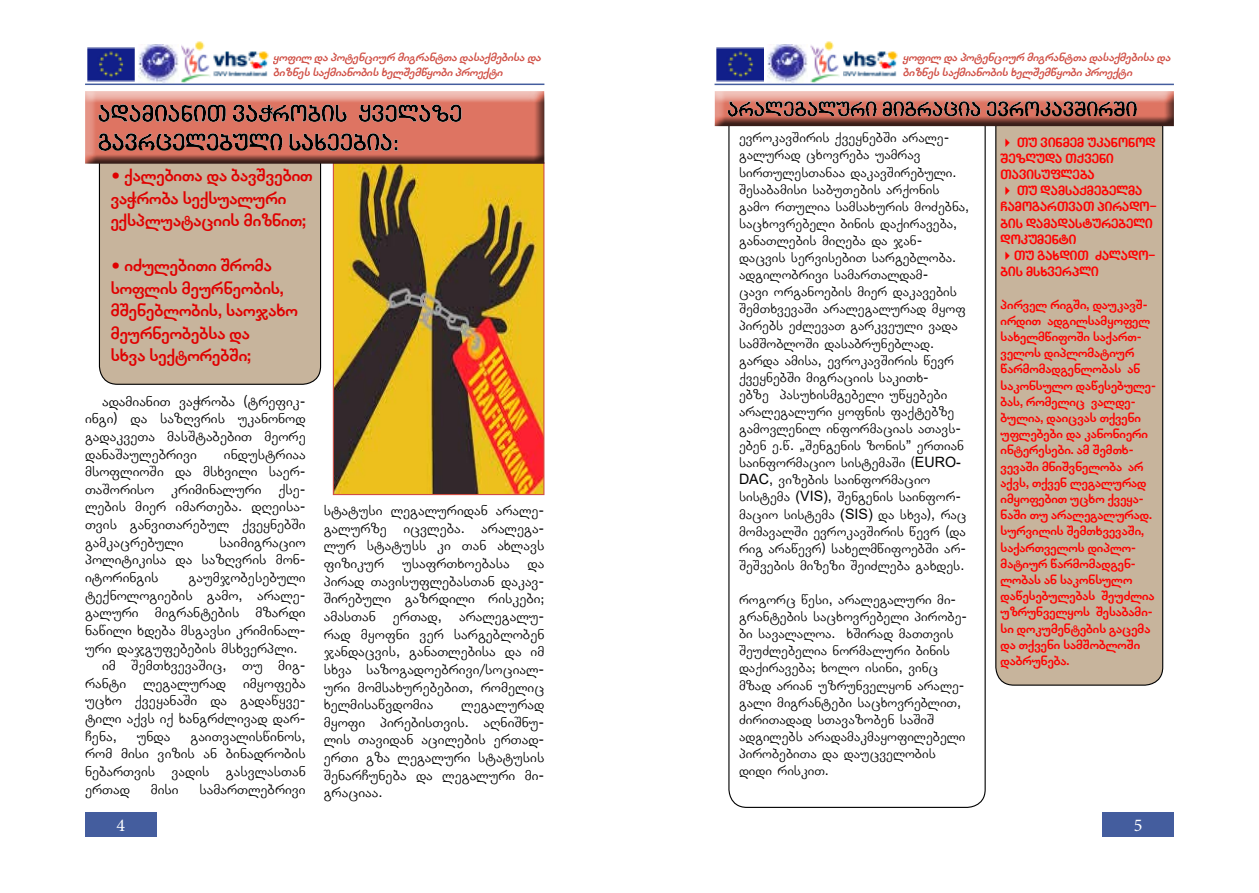
<style>
.page{position:relative;width:1259px;height:893px;background:#fff}
.page>*{position:absolute;margin:0;border:0;box-sizing:border-box;transform-origin:0 0}
.t1{font:700 18px/22.5px "A Kolkhety N";color:#e00000}
.t2{font:18px "Minion Pro";color:#fff}
.t3{font:14.7px/17.7px "A Kolkhety N";color:#000;text-align:justify}
.t4{font:14.25px/17.1px "A Kolkhety N";color:#000}
.t5{font:700 13.5px/16.2px "A Kolkhety N";color:#f00}
.t6{font:700 13.5px/16.2px "A Kolkhety M";color:#f00}
.t7{font:italic 700 12px/14.4px "A Kolkhety N";color:#d04f45}
.s1{font-family:"Arial"}
</style>
<div class="page">
<div style="left:85px;top:812px;width:71px;height:25px;background:#445d9e"></div>
<div style="left:1102px;top:812px;width:72px;height:25px;background:#445d9e"></div>
<img style="left:87px;top:48px;width:47px;height:32px">
<img style="left:138px;top:44px;width:40px;height:36px">
<img style="left:181px;top:41px;width:33px;height:39px">
<img style="left:214px;top:51px;width:55px;height:26px">
<img style="left:717px;top:48px;width:46px;height:32px">
<img style="left:767px;top:44px;width:40px;height:36px">
<img style="left:810px;top:41px;width:30px;height:39px">
<img style="left:843px;top:51px;width:55px;height:26px">
<img style="left:335px;top:165px;width:207px;height:328px">
<div style="left:333px;top:162px;width:211px;height:333px;border:1px solid #d04f45"></div>
<div style="left:99px;top:146px;width:221px;height:238px;background:#c7b49c;border-radius:18px"></div>
<div style="left:99px;top:146px;width:222px;height:239px;border:1px solid #000;border-radius:18px"></div>
<div style="left:74px;top:80px;width:479px;height:85px;background:#fff;opacity:.75"></div>
<div style="left:79px;top:84px;width:476px;height:81px;background:#000;opacity:.75"></div>
<div style="left:996px;top:109px;width:166px;height:576px;background:#c7b49c;border-radius:18px"></div>
<div style="left:995px;top:109px;width:168px;height:577px;border:1px solid #000;border-radius:18px"></div>
<div style="left:703px;top:80px;width:479px;height:47px;background:#fff;opacity:.75"></div>
<div style="left:708px;top:84px;width:477px;height:43px;background:#000;opacity:.75"></div>
<p class="t7" style="left:273px;top:51px;width:269px">YOFIL DA POTENCIUR MIGRANTTA DASAQMEBISA DA<br>BIZNES SAQMIANOBIS XELSEMWYOBI PROEQTI</p>
<p class="t7" style="left:902px;top:51px;width:269px">YOFIL DA POTENCIUR MIGRANTTA DASAQMEBISA DA<br>BIZNES SAQMIANOBIS XELSEMWYOBI PROEQTI</p>
<p class="t1" style="left:111px;top:165px;width:203px">• QALEBITA DA BAVSVEBIT<br>VAWROBA SEQSUALURI<br>EQSPLUATACIIS MIZNIT;</p>
<p class="t1" style="left:111px;top:255px;width:189px">• IZULEBITI SROMA<br>SOFLIS MEURNEOBIS,<br>MSENEBLOBIS, SAOJAXO<br>MEURNEOBEBSA DA<br>SXVA SEQTOREBSI;</p>
<p class="t3" style="left:85px;top:393px;width:222px;text-indent:17px">ADAMIANIT VAWROBA (TREFIK-INGI) DA SAZRVRIS UKANONOD GADAKVETA MASSTABEBIT MEORE DANASAULEBRIVI</p>
<p class="t3" style="left:85px;top:446px;width:222px;text-indent:139px">INDUSTRIAA MSOFLIOSI DA MSXVILI SAER-TASORISO KRIMINALURI QSE-LEBIS MIER IMARTEBA. DREISA-TVIS GANVITAREBUL QVEYNEBSI GAMKACREBULI</p>
<p class="t3" style="left:85px;top:534px;width:222px;text-indent:135px">SAIMIGRACIO POLITIKISA DA SAZRVRIS MON-ITORINGIS</p>
<p class="t3" style="left:188px;top:569px;width:119px">GAUMJOBESEBULI</p>
<p class="t3" style="left:85px;top:587px;width:222px">TEQNOLOGIEBIS GAMO, ARALE-</p>
<p class="t3" style="left:85px;top:605px;width:222px">GALURI MIGRANTEBIS MZARDI</p>
<p class="t3" style="left:85px;top:622px;width:222px">NAWILI XDEBA MSGAVSI KRIMINAL-</p>
<p class="t3" style="left:85px;top:640px;width:214px">URI DAJGUFEBEBIS MSXVERPLI.</p>
<p class="t3" style="left:102px;top:658px;width:205px">IM SEMTXVEVASIC, TU MIG-</p>
<p class="t3" style="left:85px;top:675px;width:222px">RANTI LEGALURAD IMYOFEBA</p>
<p class="t3" style="left:85px;top:693px;width:222px">UCXO QVEYANASI DA GADAWYVE-</p>
<p class="t3" style="left:85px;top:710px;width:222px">TILI AQVS IQ XANGRZLIVAD DAR-</p>
<p class="t3" style="left:85px;top:728px;width:33px">CENA,</p>
<p class="t3" style="left:137px;top:728px;width:35px">UNDA</p>
<p class="t3" style="left:85px;top:728px;width:222px;text-indent:105px">GAITVALISWINOS, ROM MISI VIZIS AN BINADROBIS NEBARTVIS VADIS GASVLASTAN ERTAD</p>
<p class="t3" style="left:151px;top:781px;width:29px">MISI</p>
<p class="t3" style="left:199px;top:781px;width:108px">SAMARTLEBRIVI</p>
<p class="t3" style="left:324px;top:502px;width:222px">STATUSI LEGALURIDAN ARALE-GALURZE ICVLEBA. ARALEGA-LUR STATUSS KI TAN AXLAVS FIZIKUR USAFRTXOEBASA DA PIRAD TAVISUFLEBASTAN DAKAV-SIREBULI GAZRDILI RISKEBI; AMASTAN ERTAD, ARALEGALU-RAD MYOFNI VER SARGEBLOBEN JANDACVIS, GANATLEBISA DA IM SXVA SAZOGADOEBRIVI/SOCIAL-URI MOMSAXUREBEBIT, ROMELIC XELMISAWVDOMIA</p>
<p class="t3" style="left:324px;top:696px;width:222px;text-indent:137px">LEGALURAD MYOFI PIREBISTVIS. ARNISNU-LIS TAVIDAN ACILEBIS ERTAD-ERTI GZA LEGALURI STATUSIS SENARCUNEBA DA LEGALURI MI-GRACIAA.</p>
<p class="t4" style="left:739px;top:130px;width:232px">EVROKAVSIRIS QVEYNEBSI ARALE-<br>GALURAD CXOVREBA UAMRAV<br>SIRTULESTANAA DAKAVSIREBULI.<br>SESABAMISI SABUTEBIS ARQONIS<br>GAMO RTULIA SAMSAXURIS MOZEBNA,<br>SACXOVREBELI BINIS DAQIRAVEBA,<br>GANATLEBIS MIREBA DA JAN-<br>DACVIS SERVISEBIT SARGEBLOBA.<br>ADGILOBRIVI SAMARTALDAM-<br>CAVI ORGANOEBIS MIER DAKAVEBIS<br>SEMTXVEVASI ARALEGALURAD MYOF<br>PIREBS EZLEVAT GARKVEULI VADA<br>SAMSOBLOSI DASABRUNEBLAD.<br>GARDA AMISA, EVROKAVSIRIS WEVR<br>QVEYNEBSI MIGRACIIS SAKITX-<br>EBZE PASUXISMGEBELI UWYEBEBI<br>ARALEGALURI YOFNIS FAQTEBZE<br>GAMOVLENIL INFORMACIAS ATAVS-<br>EBEN E.W. „SENGENIS ZONIS” ERTIAN<br>SAINFORMACIO SISTEMASI (<span class="s1">EURO-<br>DAC</span>, VIZEBIS SAINFORMACIO<br>SISTEMA <span class="s1">(VIS)</span>, SENGENIS SAINFOR-<br>MACIO SISTEMA <span class="s1">(SIS)</span> DA SXVA), RAC<br>MOMAVALSI EVROKAVSIRIS WEVR (DA<br>RIG ARAWEVR) SAXELMWIFOEBSI AR-<br>SESVEBIS MIZEZI SEIZLEBA GAXDES.</p>
<p class="t4" style="left:739px;top:592px;width:230px">ROGORC WESI, ARALEGALURI MI-<br>GRANTEBIS SACXOVREBELI PIROBE-<br>BI SAVALALOA. XSIRAD MATTVIS<br>SEUZLEBELIA NORMALURI BINIS<br>DAQIRAVEBA; XOLO ISINI, VINC<br>MZAD ARIAN UZRUNVELYON ARALE-<br>GALI MIGRANTEBI SACXOVREBLIT,<br>ZIRITADAD STAVAZOBEN SASIS<br>ADGILEBS ARADAMAKMAYOFILEBELI<br>PIROBEBITA DA DAUCVELOBIS<br>DIDI RISKIT.</p>
<p class="t6" style="left:1000px;top:135px;width:157px">✔ TU VINMEM UKANONOD<br>SEZRUDA TQVENI<br>TAVISUFLEBA</p>
<p class="t6" style="left:1000px;top:184px;width:157px">✔ TU DAMSAQMEBELMA<br>CAMOGARTVAT PIRADO-<br>BIS DAMADASTUREBELI<br>DOKUMENTI</p>
<p class="t6" style="left:1000px;top:248px;width:156px">✔TU GAXDIT ZALADO-<br>BIS MSXVERPLI</p>
<p class="t5" style="left:1000px;top:297px;width:157px">PIRVEL RIGSI, DAUKAVS-<br>IRDIT ADGILSAMYOFEL<br>SAXELMWIFOSI SAQART-<br>VELOS DIPLOMATIUR<br>WARMOMADGENLOBAS AN<br>SAKONSULO DAWESEBULE-<br>BAS, ROMELIC VALDE-<br>BULIA, DAICVAS TQVENI<br>UFLEBEBI DA KANONIERI<br>INTERESEBI. AM SEMTX-<br>VEVASI MNISVNELOBA AR<br>AQVS, TQVEN LEGALURAD<br>IMYOFEBIT UCXO QVEYA-<br>NASI TU ARALEGALURAD.<br>SURVILIS SEMTXVEVASI,<br>SAQARTVELOS DIPLO-<br>MATIUR WARMOMADGEN-<br>LOBAS AN SAKONSULO<br>DAWESEBULEBAS SEUZLIA<br>UZRUNVELYOS SESABAMI-<br>SI DOKUMENTEBIS GACEMA<br>DA TQVENI SAMSOBLOSI<br>DABRUNEBA.</p>
<p class="t2" style="left:116px;top:813px;width:10px">4</p>
<p class="t2" style="left:1134px;top:813px;width:10px">5</p>
</div>
